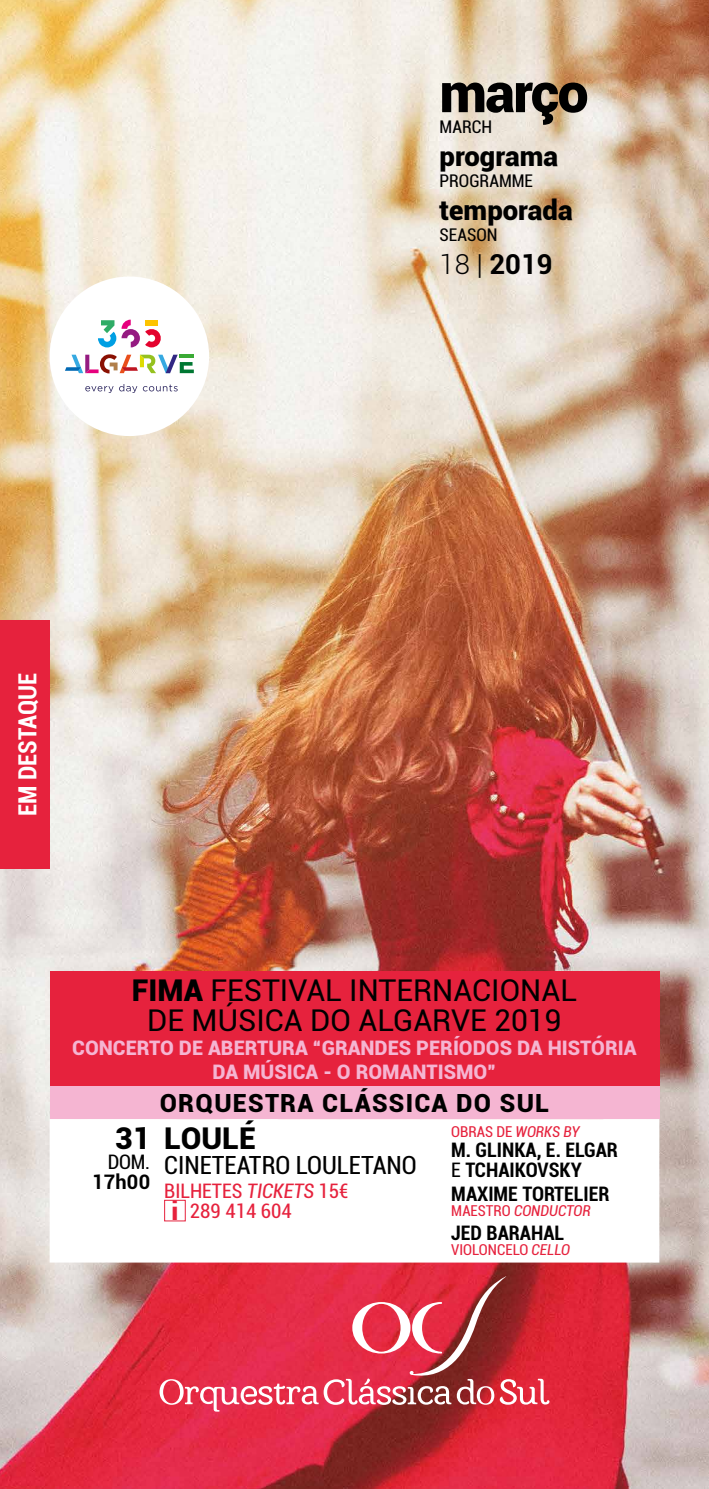
<style>
.page{position:relative;width:709px;height:1489px;background:#fff}
.page>*{position:absolute;margin:0;border:0;box-sizing:border-box;transform-origin:0 0}
.t1{font:900 55px "Roboto";letter-spacing:-.025em;color:#000}
.t2{font:30px/30px "Roboto";color:#000;text-align:center}
.t3{font:900 30px "Roboto";color:#000}
.t4{font:900 27.5px "Roboto";color:#000}
.t5{font:700 27.5px "Roboto";color:#000}
.t6{font:900 25px "Roboto";letter-spacing:.05em;color:#000}
.t7{font:condensed 25px "Roboto";color:#000}
.t8{font:700 condensed 25px "Roboto";color:#fff}
.t9{font:900 20px/24px "Roboto";color:#f5b5d2;text-align:center}
.t10{font:700 condensed 20px/20px "Roboto";color:#000}
.t11{font:condensed 20px/20px "Roboto";color:#e6223d}
.t12{font:700 20px "Roboto";letter-spacing:.01em;color:#000}
.t13{font:condensed 20px "Roboto";color:#000}
.t14{font:condensed 17.5px "Roboto";color:#000}
.t15{font:condensed 15px "Roboto";color:#e6223d}
.t16{font:italic condensed 15px "Roboto";color:#e6223d}
.s1{font-weight:300}
.s2{font-weight:900}
.s3{font-style:italic}
.s4{font-weight:900;font-stretch:normal;font-size:25px}
.s5{font-weight:400}
.s6{font-style:normal}
</style>
<div class="page">
<img style="left:0;top:0;width:709px;height:1488px">
<svg style="left:159px;top:1276px;width:390px;height:135px;background:#d83d4f"></svg>
<div style="left:0;top:620px;width:50px;height:248px;background:#e6223d"></div>
<div style="left:50px;top:971px;width:609px;height:115px;background:#e6223d"></div>
<div style="left:50px;top:1086px;width:609px;height:32px;background:#f5b5d2"></div>
<svg style="left:50px;top:1118px;width:609px;height:144px"></svg>
<div style="left:164px;top:1199px;width:22px;height:22px;border:1px solid #e6223d"></div>
<div style="left:50px;top:276px;width:159px;height:160px;background:#fff;border-radius:50%"></div>
<svg style="left:85px;top:384px;width:52px;height:9px"></svg>
<svg style="left:143px;top:384px;width:35px;height:7px"></svg>
<svg style="left:65px;top:354px;width:129px;height:19px"></svg>
<svg style="left:98px;top:319px;width:63px;height:28px"></svg>
<h1 class="t1" style="left:439px;top:54px;width:150px">março</h1>
<p class="t14" style="left:439px;top:115px;width:54px">MARCH</p>
<h3 class="t4" style="left:439px;top:137px;width:120px">programa</h3>
<p class="t14" style="left:439px;top:169px;width:95px">PROGRAMME</p>
<h3 class="t4" style="left:439px;top:191px;width:134px">temporada</h3>
<p class="t14" style="left:439px;top:223px;width:59px">SEASON</p>
<h3 class="t5" style="left:439px;top:245px;width:115px"><span class="s1">18 |</span> 2019</h3>
<p class="t8" style="left:10px;top:816px;width:145px;rotate:-90deg">EM DESTAQUE</p>
<h2 class="t2" style="left:132px;top:974px;width:447px"><span class="s2">FIMA</span> FESTIVAL INTERNACIONAL<br>DE MÚSICA DO ALGARVE 2019</h2>
<p class="t9" style="left:72px;top:1035px;width:566px">CONCERTO DE ABERTURA “GRANDES PERÍODOS DA HISTÓRIA<br>DA MÚSICA - O ROMANTISMO”</p>
<p class="t6" style="left:160px;top:1085px;width:391px">ORQUESTRA CLÁSSICA DO SUL</p>
<h2 class="t3" style="left:115px;top:1116px;width:37px">31</h2>
<p class="t13" style="left:108px;top:1147px;width:44px">DOM.</p>
<p class="t12" style="left:92px;top:1167px;width:60px">17h00</p>
<h2 class="t3" style="left:164px;top:1116px;width:93px">LOULÉ</h2>
<p class="t7" style="left:164px;top:1147px;width:254px">CINETEATRO LOULETANO</p>
<p class="t11" style="left:171px;top:1179px;width:178px;text-indent:-7px">BILHETES <span class="s3">TICKETS</span> 15€ <span class="s4">i</span> 289 414 604</p>
<p class="t15" style="left:451px;top:1121px;width:130px">OBRAS DE <span class="s3">WORKS BY</span></p>
<p class="t10" style="left:451px;top:1139px;width:168px">M. GLINKA, E. ELGAR<br><span class="s5">E</span> TCHAIKOVSKY</p>
<p class="t10" style="left:451px;top:1183px;width:160px">MAXIME TORTELIER</p>
<p class="t16" style="left:451px;top:1200px;width:141px"><span class="s6">MAESTRO</span> CONDUCTOR</p>
<p class="t10" style="left:451px;top:1222px;width:115px">JED BARAHAL</p>
<p class="t15" style="left:451px;top:1239px;width:120px">VIOLONCELO <span class="s3">CELLO</span></p>
</div>
